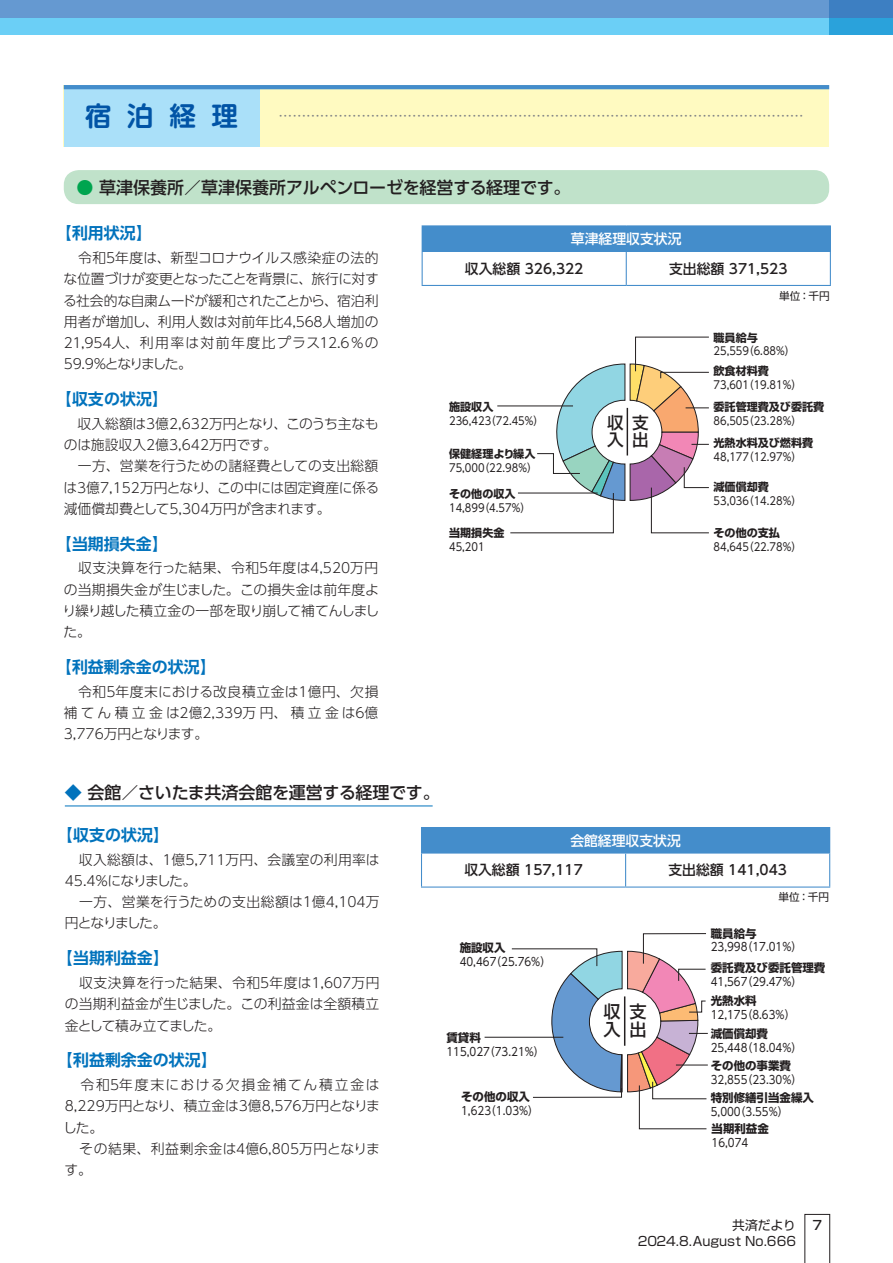
<style>
.page{position:relative;width:893px;height:1263px;background:#fff}
.page>*{position:absolute;margin:0;border:0;box-sizing:border-box;transform-origin:0 0}
.t1{font:700 26.55px "UD Shin M Go Pro De";color:#0154a6}
.t2{font:500 17.25px/17.2px "Shin Go Pro";color:#231f20}
.t3{font:500 16.95px "UD Shin Go Pro";letter-spacing:-.01em;color:#231f20}
.t4{font:500 16.65px/16.6px "Shin Go Pro";color:#231f20}
.t5{font:700 15.9px "UD Shin Go Pro De";color:#0072bc}
.t6{font:300 13.8px/21.3px "UD Shin Go Pro";color:#231f20;text-align:justify}
.t7{font:500 13.8px "UD Shin Go Pro";color:#231f20}
.t8{font:13.8px "UD Shin Go Pro";color:#808285}
.t9{font:500 13.8px "UD Shin Go Pro";color:#fff}
.t10{font:12.75px/15.9px "Shin Go Pro";color:#231f20;text-align:right}
.t11{font:500 12.75px "Shin Go Pro";color:#231f20}
.t12{font:11.4px "UD Shin Go Pro";color:#231f20;scale:.9 1}
.t13{font:700 11.4px "Shin Go Pro";color:#231f20}
.t14{font:11.1px "UD Shin Go Pro";color:#231f20;scale:.9 1}
.t15{font:700 11.1px "Shin Go Pro";color:#231f20}
.t16{font:10.65px "UD Shin Go Pro";color:#231f20}
.s1{color:#00a54f}
.s2{color:#0072bc}
</style>
<div class="page">
<div style="left:0;top:0;width:893px;height:34px;background:#6bcff6"></div>
<div style="left:0;top:0;width:893px;height:17px;background:#6599d1"></div>
<div style="left:829px;top:17px;width:64px;height:17px;background:#2aa2db"></div>
<div style="left:829px;top:0;width:64px;height:17px;background:#3d7fc2"></div>
<div style="left:64px;top:170px;width:765px;height:34px;background:#c0e2ca;border-radius:15px"></div>
<div style="left:422px;top:226px;width:408px;height:25px;background:#448dcb"></div>
<hr style="left:422px;top:225px;width:204px;height:1px;background:#448dcb">
<hr style="left:626px;top:225px;width:205px;height:1px;background:#448dcb">
<svg style="left:830px;top:226px;width:1px;height:25px"></svg>
<hr style="left:422px;top:251px;width:204px;height:1px;background:#448dcb">
<hr style="left:422px;top:252px;width:1px;height:33px;background:#448dcb">
<hr style="left:626px;top:251px;width:205px;height:1px;background:#448dcb">
<hr style="left:626px;top:252px;width:1px;height:33px;background:#448dcb">
<hr style="left:830px;top:252px;width:1px;height:33px;background:#448dcb">
<hr style="left:422px;top:285px;width:204px;height:1px;background:#448dcb">
<hr style="left:626px;top:285px;width:205px;height:1px;background:#448dcb">
<div style="left:421px;top:827px;width:409px;height:26px;background:#448dcb"></div>
<hr style="left:421px;top:853px;width:1px;height:33px;background:#448dcb">
<hr style="left:625px;top:853px;width:1px;height:33px;background:#448dcb">
<hr style="left:829px;top:853px;width:1px;height:33px;background:#448dcb">
<hr style="left:421px;top:886px;width:205px;height:1px;background:#448dcb">
<hr style="left:626px;top:886px;width:204px;height:1px;background:#448dcb">
<hr style="left:497px;top:406px;width:76px;height:1px;background:#231f20">
<svg style="left:510px;top:337px;width:199px;height:196px"></svg>
<div style="left:64px;top:85px;width:765px;height:62px;background:#fffac1"></div>
<div style="left:64px;top:85px;width:195px;height:62px;background:#aae0f9"></div>
<hr style="left:64px;top:85px;width:765px;height:4px;background:#448dcb">
<hr style="left:65px;top:806px;width:368px;height:1px;background:#0072bc">
<svg style="left:511px;top:933px;width:197px;height:196px"></svg>
<hr style="left:485px;top:1037px;width:78px;height:1px;background:#231f20">
<svg style="left:804px;top:1214px;width:26px;height:49px"></svg>
<h1 class="t1" style="left:85px;top:94px;width:155px">宿泊経理</h1>
<p class="t8" style="left:279px;top:105px;width:527px">……………………………………………………………………………………………………</p>
<p class="t3" style="left:77px;top:173px;width:495px"><span class="s1">●</span> 草津保養所／草津保養所アルペンローゼを経営する経理です。</p>
<p class="t5" style="left:56px;top:220px;width:98px">【利用状況】</p>
<p class="t6" style="left:63px;top:247px;width:317px">　令和5年度は、新型コロナウイルス感染症の法的な位置づけが変更となったことを背景に、旅行に対する社会的な自粛ムードが緩和されたことから、宿泊利用者が増加し、利用人数は対前年比4,568人増加の21,954人、利用率は対前年度比プラス12.6％の59.9％となりました。</p>
<p class="t5" style="left:56px;top:386px;width:114px">【収支の状況】</p>
<p class="t6" style="left:64px;top:412px;width:317px;text-align:left">　収入総額は3億2,632万円となり、このうち主なものは施設収入2億3,642万円です。<br>　一方、営業を行うための諸経費としての支出総額は3億7,152万円となり、この中には固定資産に係る減価償却費として5,304万円が含まれます。</p>
<p class="t5" style="left:56px;top:531px;width:114px">【当期損失金】</p>
<p class="t6" style="left:63px;top:557px;width:318px">　収支決算を行った結果、令和5年度は4,520万円の当期損失金が生じました。この損失金は前年度より繰り越した積立金の一部を取り崩して補てんしました。</p>
<p class="t5" style="left:56px;top:654px;width:162px">【利益剰余金の状況】</p>
<p class="t6" style="left:64px;top:680px;width:316px">　令和5年度末における改良積立金は1億円、欠損補てん積立金は2億2,339万円、積立金は6億3,776万円となります。</p>
<p class="t9" style="left:571px;top:227px;width:112px">草津経理収支状況</p>
<p class="t7" style="left:465px;top:257px;width:120px">収入総額 326,322</p>
<p class="t7" style="left:669px;top:257px;width:120px">支出総額 371,523</p>
<p class="t16" style="left:779px;top:287px;width:52px">単位：千円</p>
<p class="t15" style="left:449px;top:398px;width:46px">施設収入</p>
<p class="t14" style="left:449px;top:411px;width:106px">236,423（72.45％）</p>
<p class="t15" style="left:449px;top:445px;width:88px">保健経理より繰入</p>
<p class="t14" style="left:449px;top:459px;width:99px">75,000（22.98％）</p>
<p class="t15" style="left:449px;top:485px;width:68px">その他の収入</p>
<p class="t14" style="left:449px;top:499px;width:92px">14,899（4.57％）</p>
<p class="t15" style="left:449px;top:524px;width:57px">当期損失金</p>
<p class="t14" style="left:449px;top:538px;width:41px">45,201</p>
<p class="t4" style="left:607px;top:412px;width:18px">収入</p>
<p class="t4" style="left:632px;top:412px;width:18px">支出</p>
<p class="t15" style="left:713px;top:329px;width:46px">職員給与</p>
<p class="t14" style="left:713px;top:342px;width:92px">25,559（6.88％）</p>
<p class="t15" style="left:713px;top:362px;width:57px">飲食材料費</p>
<p class="t14" style="left:713px;top:376px;width:99px">73,601（19.81％）</p>
<p class="t15" style="left:713px;top:398px;width:112px">委託管理費及び委託費</p>
<p class="t14" style="left:713px;top:412px;width:99px">86,505（23.28％）</p>
<p class="t15" style="left:713px;top:434px;width:101px">光熱水料及び燃料費</p>
<p class="t14" style="left:713px;top:448px;width:99px">48,177（12.97％）</p>
<p class="t15" style="left:713px;top:478px;width:57px">減価償却費</p>
<p class="t14" style="left:713px;top:492px;width:99px">53,036（14.28％）</p>
<p class="t15" style="left:713px;top:524px;width:68px">その他の支払</p>
<p class="t14" style="left:713px;top:538px;width:99px">84,645（22.78％）</p>
<p class="t3" style="left:65px;top:779px;width:376px"><span class="s2">◆</span> 会館／さいたま共済会館を運営する経理です。</p>
<p class="t5" style="left:57px;top:822px;width:114px">【収支の状況】</p>
<p class="t6" style="left:65px;top:848px;width:316px;text-align:left">　収入総額は、1億5,711万円、会議室の利用率は<br>45.4％になりました。<br>　一方、営業を行うための支出総額は1億4,104万円となりました。</p>
<p class="t5" style="left:57px;top:945px;width:114px">【当期利益金】</p>
<p class="t6" style="left:65px;top:971px;width:316px">　収支決算を行った結果、令和5年度は1,607万円の当期利益金が生じました。この利益金は全額積立金として積み立てました。</p>
<p class="t5" style="left:57px;top:1047px;width:162px">【利益剰余金の状況】</p>
<p class="t6" style="left:63px;top:1074px;width:318px;text-align:left">　令和5年度末における欠損金補てん積立金は<br>8,229万円となり、積立金は3億8,576万円となりました。<br>　その結果、利益剰余金は4億6,805万円となります。</p>
<p class="t9" style="left:570px;top:829px;width:112px">会館経理収支状況</p>
<p class="t7" style="left:464px;top:859px;width:120px">収入総額 157,117</p>
<p class="t7" style="left:668px;top:859px;width:120px">支出総額 141,043</p>
<p class="t16" style="left:778px;top:888px;width:52px">単位：千円</p>
<p class="t13" style="left:460px;top:939px;width:47px">施設収入</p>
<p class="t12" style="left:460px;top:953px;width:103px">40,467（25.76%）</p>
<p class="t13" style="left:446px;top:1028px;width:36px">賃貸料</p>
<p class="t12" style="left:446px;top:1042px;width:110px">115,027（73.21%）</p>
<p class="t13" style="left:461px;top:1088px;width:70px">その他の収入</p>
<p class="t12" style="left:461px;top:1101px;width:87px">1,623（1.03%）</p>
<p class="t2" style="left:604px;top:1001px;width:18px">収入</p>
<p class="t2" style="left:630px;top:1001px;width:18px">支出</p>
<p class="t13" style="left:711px;top:924px;width:47px">職員給与</p>
<p class="t12" style="left:711px;top:938px;width:103px">23,998（17.01%）</p>
<p class="t13" style="left:711px;top:959px;width:116px">委託費及び委託管理費</p>
<p class="t12" style="left:711px;top:972px;width:103px">41,567（29.47%）</p>
<p class="t13" style="left:711px;top:992px;width:47px">光熱水料</p>
<p class="t12" style="left:711px;top:1005px;width:95px">12,175（8.63%）</p>
<p class="t13" style="left:711px;top:1025px;width:59px">減価償却費</p>
<p class="t12" style="left:711px;top:1038px;width:103px">25,448（18.04%）</p>
<p class="t13" style="left:711px;top:1089px;width:105px">特別修繕引当金繰入</p>
<p class="t12" style="left:711px;top:1102px;width:87px">5,000（3.55%）</p>
<p class="t13" style="left:711px;top:1120px;width:59px">当期利益金</p>
<p class="t12" style="left:711px;top:1133px;width:42px">16,074</p>
<p class="t13" style="left:711px;top:1057px;width:82px">その他の事業費</p>
<p class="t12" style="left:711px;top:1070px;width:103px">32,855（23.30%）</p>
<p class="t10" style="left:638px;top:1215px;width:160px">共済だより<br>2024.8.August No.666</p>
<p class="t11" style="left:812px;top:1214px;width:11px">7</p>
</div>
